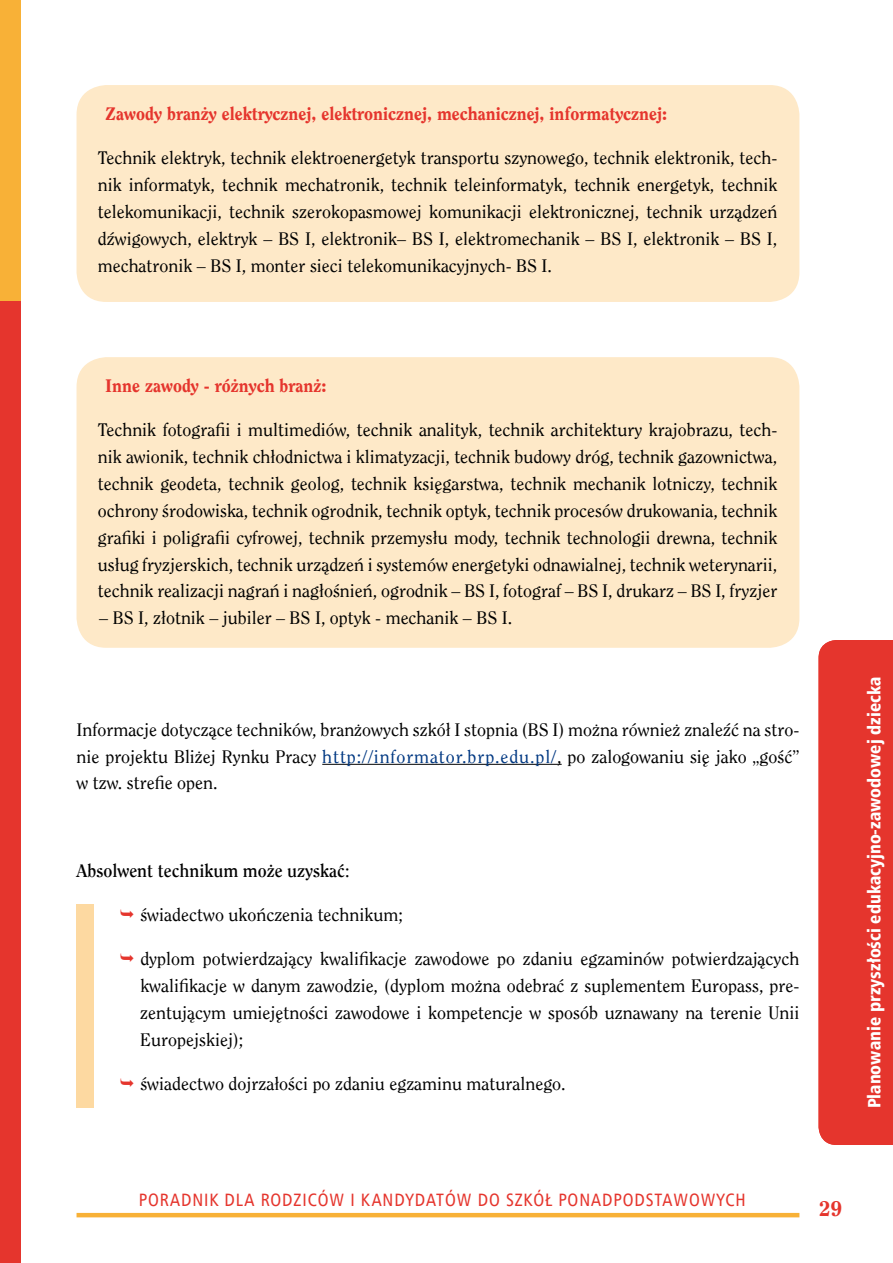
<style>
.page{position:relative;width:893px;height:1263px;background:#fff}
.page>*{position:absolute;margin:0;border:0;box-sizing:border-box;transform-origin:0 0}
.t1{font:800 20.85px "Clearface LT";color:#e5352d}
.t2{font:18px/26.8px "Clearface LT";color:#000;text-align:justify}
.t3{font:18px "Humnst 777 Blk Cn EU";color:#fff}
.t4{font:800 18px "Clearface LT";color:#e5352d}
.t5{font:18px "Humnst 777 Cn EU";letter-spacing:.05em;color:#e5352d}
.t6{font:700 18px "Clearface LT";color:#000}
.s1{color:#003882}
.s2{font-weight:400}
</style>
<div class="page">
<div style="left:0;top:1px;width:21px;height:1262px;background:#e5352d"></div>
<div style="left:0;top:0;width:21px;height:301px;background:#f8b137"></div>
<hr style="left:77px;top:1213px;width:722px;height:4px;background:#f8b137">
<div style="left:819px;top:640px;width:74px;height:505px;background:#e5352d"></div>
<hr style="left:322px;top:764px;width:240px;height:1px;background:#000">
<div style="left:77px;top:85px;width:722px;height:217px;background:#fee9c8;border-radius:30px"></div>
<div style="left:77px;top:357px;width:722px;height:291px;background:#fee9c8;border-radius:30px"></div>
<div style="left:77px;top:904px;width:17px;height:203px;background:#fdd9a1"></div>
<p class="t4" style="left:105px;top:102px;width:563px">Zawody branży elektrycznej, elektronicznej, mechanicznej, informatycznej:</p>
<p class="t2" style="left:98px;top:145px;width:681px">Technik elektryk, technik elektroenergetyk transportu szynowego, technik elektronik, tech&shy;nik informatyk, technik mechatronik, technik teleinformatyk, technik energetyk, technik telekomunikacji, technik szerokopasmowej komunikacji elektronicznej, technik urządzeń dźwigowych, elektryk – BS I, elektronik– BS I, elektromechanik – BS I, elektronik – BS I, mechatronik – BS I, monter sieci telekomunikacyjnych- BS I.</p>
<p class="t4" style="left:105px;top:375px;width:223px">Inne zawody - różnych branż:</p>
<p class="t2" style="left:98px;top:417px;width:681px">Technik fotografii i multimediów, technik analityk, technik architektury krajobrazu, tech&shy;nik awionik, technik chłodnictwa i klimatyzacji, technik budowy dróg, technik gazownictwa, technik geodeta, technik geolog, technik księgarstwa, technik mechanik lotniczy, technik ochrony środowiska, technik ogrodnik, technik optyk, technik procesów drukowania, technik grafiki i poligrafii cyfrowej, technik przemysłu mody, technik technologii drewna, technik usług fryzjerskich, technik urządzeń i systemów energetyki odnawialnej, technik weterynarii, technik realizacji nagrań i nagłośnień, ogrodnik – BS I, fotograf – BS I, drukarz – BS I, fryzjer</p>
<p class="t2" style="left:99px;top:605px;width:414px">– BS I, złotnik – jubiler – BS I, optyk - mechanik – BS I.</p>
<p class="t2" style="left:77px;top:716px;width:724px">Informacje dotyczące techników, branżowych szkół I stopnia (BS I) można również znaleźć na stro&shy;nie projektu Bliżej Rynku Pracy <span class="s1">http://informator.brp.edu.pl/</span>, po zalogowaniu się jako „gość” w tzw. strefie open.</p>
<p class="t6" style="left:77px;top:860px;width:274px">Absolwent technikum może uzyskać<span class="s2">:</span></p>
<p class="t2" style="left:140px;top:902px;width:264px">świadectwo ukończenia technikum;</p>
<p class="t2" style="left:140px;top:946px;width:661px">dyplom potwierdzający kwalifikacje zawodowe po zdaniu egzaminów potwierdzających kwalifikacje w danym zawodzie, (dyplom można odebrać z suplementem Europass, pre&shy;zentującym umiejętności zawodowe i kompetencje w sposób uznawany na terenie Unii Europejskiej);</p>
<p class="t2" style="left:140px;top:1070px;width:427px">świadectwo dojrzałości po zdaniu egzaminu maturalnego.</p>
<p class="t3" style="left:855px;top:1108px;width:433px;rotate:-90deg">Planowanie przyszłości edukacyjno-zawodowej dziecka</p>
<p class="t3" style="left:863px;top:1108px;width:433px;rotate:-90deg">Planowanie przyszłości edukacyjno-zawodowej dziecka</p>
<p class="t5" style="left:139px;top:1189px;width:608px">PORADNIK DLA RODZICÓW I KANDYDATÓW DO SZKÓŁ PONADPODSTAWOWYCH</p>
<p class="t1" style="left:819px;top:1196px;width:25px">29</p>
</div>
